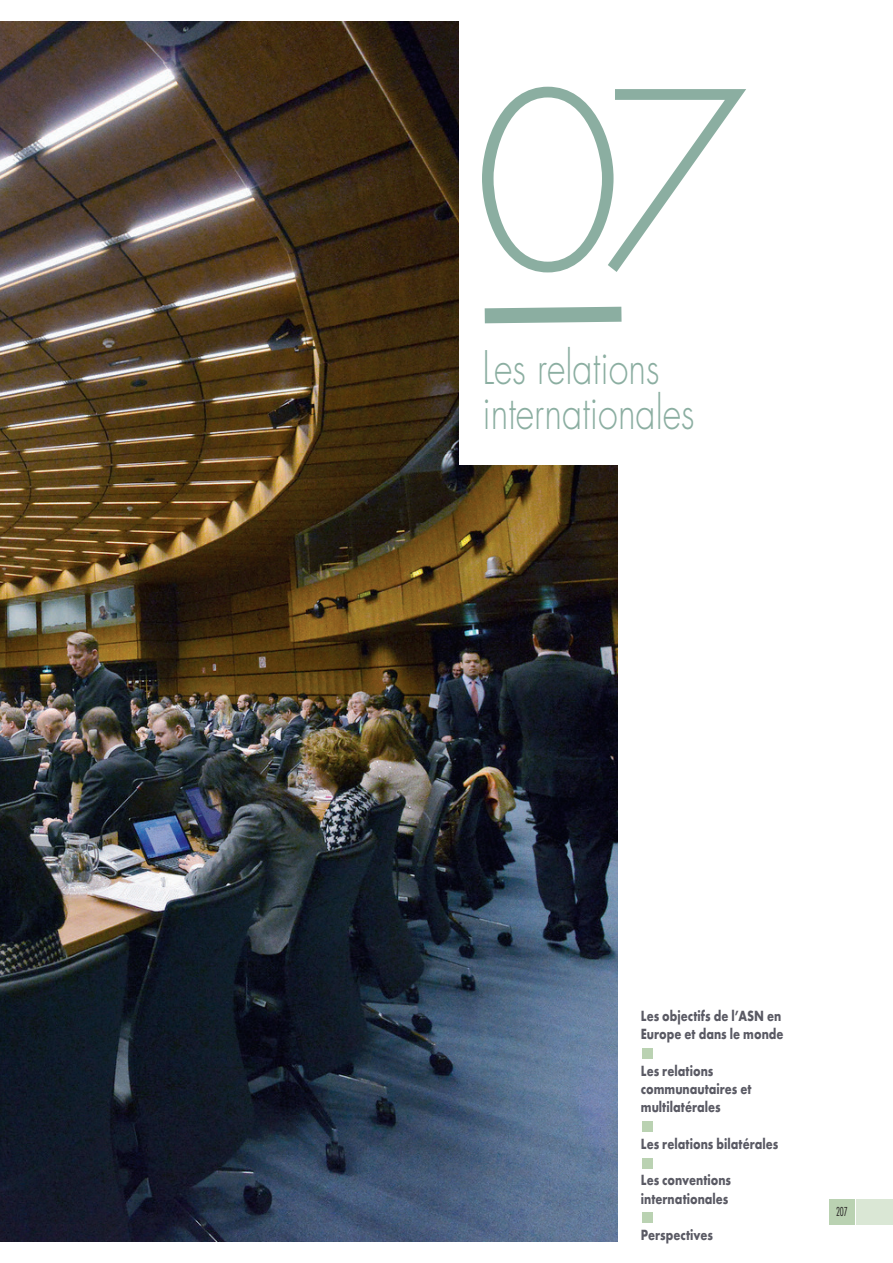
<style>
.page{position:relative;width:893px;height:1263px;background:#fff}
.page>*{position:absolute;margin:0;border:0;box-sizing:border-box;transform-origin:0 0}
.t1{font:300 240px "Futura";color:#8baea1}
.t2{font:300 45px/45px "Futura";color:#8baea1;scale:.8 1}
.t3{font:700 15.3px/18.3px "Futura";color:#5a5a64;scale:.8 1}
.t4{font:300 condensed 12px "Futura";color:#231f20;scale:.8 1}
</style>
<div class="page">
<img style="left:0;top:21px;width:617px;height:1221px">
<div style="left:460px;top:18px;width:272px;height:446px;background:#fff"></div>
<svg style="left:484px;top:306px;width:138px;height:18px;background:#9fbcb1"></svg>
<div style="left:642px;top:1049px;width:10px;height:10px;background:#bad2b2"></div>
<div style="left:642px;top:1158px;width:10px;height:10px;background:#bad2b2"></div>
<div style="left:642px;top:1121px;width:10px;height:10px;background:#bad2b2"></div>
<div style="left:642px;top:1213px;width:10px;height:10px;background:#bad2b2"></div>
<div style="left:829px;top:1199px;width:26px;height:26px;background:#bad2b2"></div>
<div style="left:857px;top:1199px;width:36px;height:26px;background:#dae7d5"></div>
<h1 class="t1" style="left:473px;top:72px;width:275px">07</h1>
<h2 class="t2" style="left:482px;top:349px;width:267px">Les relations internationales</h2>
<p class="t3" style="left:641px;top:1007px;width:180px">Les objectifs de l’ASN en<br>Europe et dans le monde</p>
<p class="t3" style="left:641px;top:1061px;width:140px">Les relations communautaires et multilatérales</p>
<p class="t3" style="left:641px;top:1134px;width:173px">Les relations bilatérales</p>
<p class="t3" style="left:641px;top:1171px;width:114px">Les conventions internationales</p>
<p class="t3" style="left:641px;top:1225px;width:92px">Perspectives</p>
<p class="t4" style="left:836px;top:1206px;width:16px">207</p>
</div>
